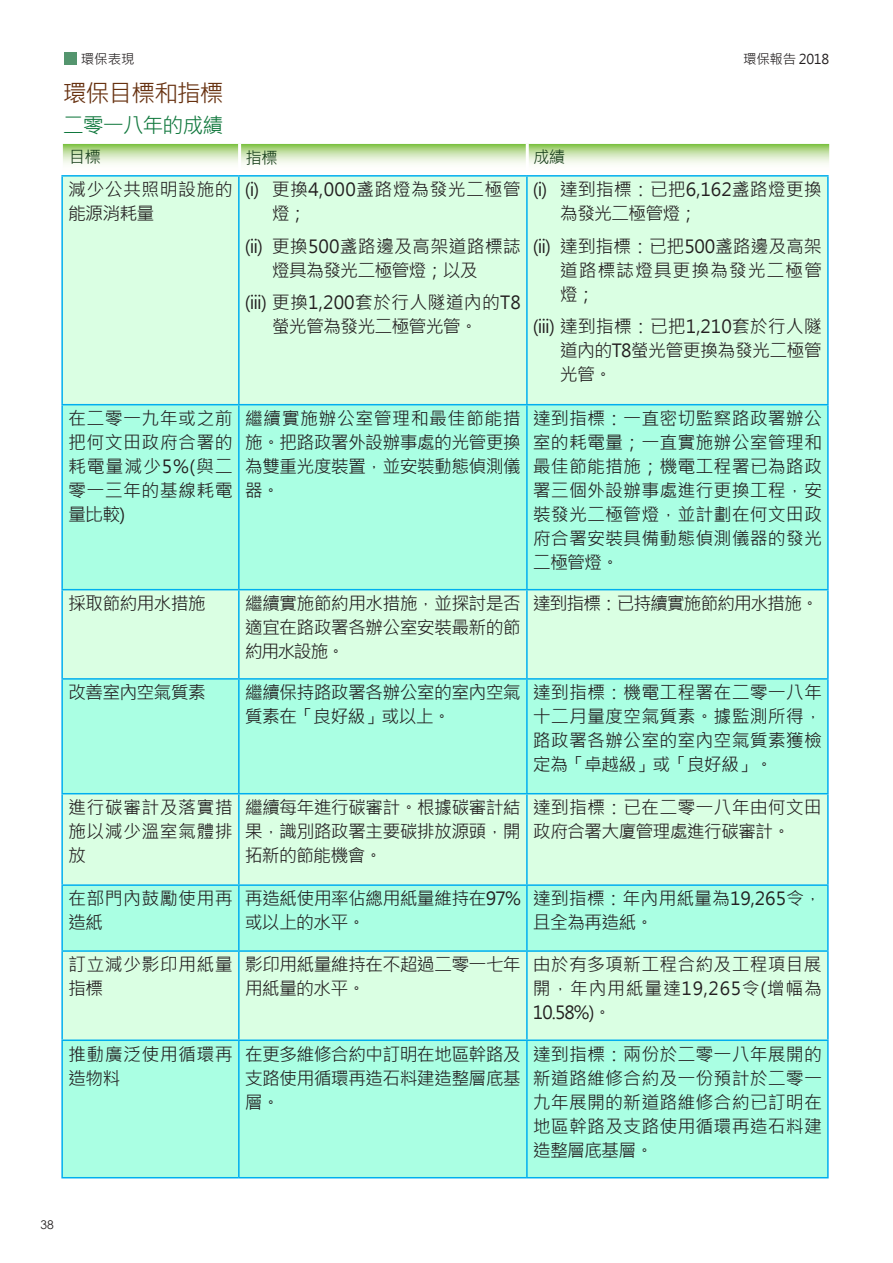
<style>
.page{position:relative;width:893px;height:1263px;background:#fff}
.page>*{position:absolute;margin:0;border:0;box-sizing:border-box;transform-origin:0 0}
.title-1-e{font:24px "Microsoft Jheng Hei";letter-spacing:-.05em;color:#673110}
.body-e{font:21px "Microsoft Jheng Hei";letter-spacing:-.05em;color:#0f773c}
.t1{font:18px/24px "Microsoft Jheng Hei";letter-spacing:-.005em;color:#231f20;text-align:justify}
.t2{font:18px/24px "Microsoft Jheng Hei";letter-spacing:-.045em;color:#231f20}
.t3{font:18px/24px "Microsoft Jheng Hei";letter-spacing:.02em;color:#231f20}
.t4{font:18px/24px "Microsoft Jheng Hei";letter-spacing:-.025em;color:#231f20}
.t5{font:18px "Microsoft Jheng Hei";letter-spacing:-.07em;color:#231f20}
.t6{font:18px "Microsoft Jheng Hei";letter-spacing:-.05em;color:#231f20}
.t7{font:16.5px "Microsoft Jheng Hei";color:#173e1a}
.t8{font:13.5px "Microsoft Jheng Hei";letter-spacing:-.025em;color:#231f20}
.t9{font:12px "Century Gothic";color:#231f20}
</style>
<div class="page">
<div style="left:64px;top:52px;width:13px;height:13px;background:#54956e"></div>
<div style="left:63px;top:177px;width:764px;height:227px;background:#daffe3"></div>
<div style="left:63px;top:405px;width:764px;height:184px;background:#aaffe3"></div>
<div style="left:63px;top:590px;width:764px;height:88px;background:#daffe3"></div>
<svg style="left:63px;top:680px;width:764px;height:497px;background:#bbfee3"></svg>
<hr style="left:61px;top:405px;width:2px;height:184px;background:#00aeef">
<hr style="left:238px;top:405px;width:2px;height:184px;background:#00aeef">
<hr style="left:526px;top:405px;width:2px;height:184px;background:#00aeef">
<hr style="left:827px;top:405px;width:2px;height:184px;background:#00aeef">
<hr style="left:61px;top:589px;width:178px;height:1px;background:#00aeef">
<hr style="left:61px;top:590px;width:2px;height:88px;background:#00aeef">
<hr style="left:239px;top:589px;width:288px;height:1px;background:#00aeef">
<hr style="left:238px;top:590px;width:2px;height:88px;background:#00aeef">
<hr style="left:527px;top:589px;width:302px;height:1px;background:#00aeef">
<hr style="left:526px;top:590px;width:2px;height:88px;background:#00aeef">
<hr style="left:827px;top:590px;width:2px;height:88px;background:#00aeef">
<hr style="left:61px;top:678px;width:178px;height:2px;background:#00aeef">
<hr style="left:61px;top:680px;width:2px;height:113px;background:#00aeef">
<hr style="left:239px;top:678px;width:288px;height:2px;background:#00aeef">
<hr style="left:238px;top:680px;width:2px;height:113px;background:#00aeef">
<hr style="left:527px;top:678px;width:302px;height:2px;background:#00aeef">
<hr style="left:526px;top:680px;width:2px;height:113px;background:#00aeef">
<hr style="left:827px;top:680px;width:2px;height:113px;background:#00aeef">
<hr style="left:61px;top:793px;width:178px;height:1px;background:#00aeef">
<hr style="left:61px;top:794px;width:2px;height:90px;background:#00aeef">
<hr style="left:239px;top:793px;width:288px;height:1px;background:#00aeef">
<hr style="left:238px;top:794px;width:2px;height:90px;background:#00aeef">
<hr style="left:527px;top:793px;width:302px;height:1px;background:#00aeef">
<hr style="left:526px;top:794px;width:2px;height:90px;background:#00aeef">
<hr style="left:827px;top:794px;width:2px;height:90px;background:#00aeef">
<hr style="left:61px;top:884px;width:178px;height:2px;background:#00aeef">
<hr style="left:61px;top:886px;width:2px;height:64px;background:#00aeef">
<hr style="left:239px;top:884px;width:288px;height:2px;background:#00aeef">
<hr style="left:238px;top:886px;width:2px;height:64px;background:#00aeef">
<hr style="left:527px;top:884px;width:302px;height:2px;background:#00aeef">
<hr style="left:526px;top:886px;width:2px;height:64px;background:#00aeef">
<hr style="left:827px;top:886px;width:2px;height:64px;background:#00aeef">
<hr style="left:61px;top:950px;width:178px;height:2px;background:#00aeef">
<hr style="left:61px;top:952px;width:2px;height:87px;background:#00aeef">
<hr style="left:239px;top:950px;width:288px;height:2px;background:#00aeef">
<hr style="left:238px;top:952px;width:2px;height:87px;background:#00aeef">
<hr style="left:527px;top:950px;width:302px;height:2px;background:#00aeef">
<hr style="left:526px;top:952px;width:2px;height:87px;background:#00aeef">
<hr style="left:827px;top:952px;width:2px;height:87px;background:#00aeef">
<hr style="left:61px;top:1039px;width:178px;height:2px;background:#00aeef">
<hr style="left:61px;top:1041px;width:2px;height:136px;background:#00aeef">
<hr style="left:239px;top:1039px;width:288px;height:2px;background:#00aeef">
<hr style="left:238px;top:1041px;width:2px;height:136px;background:#00aeef">
<hr style="left:527px;top:1039px;width:302px;height:2px;background:#00aeef">
<hr style="left:526px;top:1041px;width:2px;height:136px;background:#00aeef">
<hr style="left:827px;top:1041px;width:2px;height:136px;background:#00aeef">
<hr style="left:61px;top:1177px;width:178px;height:1px;background:#00aeef">
<hr style="left:239px;top:1177px;width:288px;height:1px;background:#00aeef">
<hr style="left:527px;top:1177px;width:302px;height:1px;background:#00aeef">
<hr style="left:61px;top:175px;width:178px;height:2px;background:#00aeef">
<hr style="left:61px;top:177px;width:2px;height:227px;background:#00aeef">
<hr style="left:239px;top:175px;width:288px;height:2px;background:#00aeef">
<hr style="left:238px;top:177px;width:2px;height:227px;background:#00aeef">
<hr style="left:527px;top:175px;width:302px;height:2px;background:#00aeef">
<hr style="left:526px;top:177px;width:2px;height:227px;background:#00aeef">
<hr style="left:827px;top:177px;width:2px;height:227px;background:#00aeef">
<hr style="left:61px;top:404px;width:178px;height:1px;background:#00aeef">
<hr style="left:239px;top:404px;width:288px;height:1px;background:#00aeef">
<hr style="left:527px;top:404px;width:302px;height:1px;background:#00aeef">
<svg style="left:63px;top:144px;width:766px;height:20px;background:#c7e2ac"></svg>
<hr style="left:238px;top:144px;width:3px;height:26px;background:#fff">
<hr style="left:526px;top:144px;width:3px;height:26px;background:#fff">
<p class="t8" style="left:81px;top:51px;width:55px">環保表現</p>
<p class="t8" style="left:743px;top:51px;width:87px">環保報告 2018</p>
<p class="title-1-e" style="left:63px;top:78px;width:162px">環保目標和指標</p>
<p class="body-e" style="left:63px;top:112px;width:162px">二零一八年的成績</p>
<p class="t7" style="left:69px;top:147px;width:34px">目標</p>
<p class="t7" style="left:246px;top:148px;width:34px">指標</p>
<p class="t7" style="left:533px;top:147px;width:34px">成績</p>
<p class="t3" style="left:68px;top:178px;width:166px">減少公共照明設施的能源消耗量</p>
<p class="t3" style="left:272px;top:178px;width:251px;text-indent:-27px">(i) 更換4,000盞路燈為發光二極管燈；</p>
<p class="t1" style="left:272px;top:234px;width:251px;text-indent:-27px">(ii) 更換500盞路邊及高架道路標誌燈具為發光二極管燈；以及</p>
<p class="t1" style="left:272px;top:291px;width:251px;text-indent:-27px">(iii) 更換1,200套於行人隧道內的T8螢光管為發光二極管光管。</p>
<p class="t1" style="left:560px;top:178px;width:263px;text-indent:-27px">(i) 達到指標：已把6,162盞路燈更換為發光二極管燈；</p>
<p class="t1" style="left:560px;top:234px;width:264px;text-indent:-27px">(ii) 達到指標：已把500盞路邊及高架道路標誌燈具更換為發光二極管燈；</p>
<p class="t1" style="left:560px;top:315px;width:264px;text-indent:-27px">(iii) 達到指標：已把1,210套於行人隧道內的T8螢光管更換為發光二極管光管。</p>
<p class="t1" style="left:68px;top:406px;width:166px">在二零一九年或之前把何文田政府合署的耗電量減少5%(與二零一三年的基線耗電量比較)</p>
<p class="t1" style="left:245px;top:406px;width:278px">繼續實施辦公室管理和最佳節能措施。把路政署外設辦事處的光管更換為雙重光度裝置，並安裝動態偵測儀器。</p>
<p class="t1" style="left:533px;top:406px;width:291px">達到指標：一直密切監察路政署辦公室的耗電量；一直實施辦公室管理和最佳節能措施；機電工程署已為路政署三個外設辦事處進行更換工程，安裝發光二極管燈，並計劃在何文田政府合署安裝具備動態偵測儀器的發光二極管燈。</p>
<p class="t6" style="left:68px;top:592px;width:139px">採取節約用水措施</p>
<p class="t1" style="left:245px;top:591px;width:278px">繼續實施節約用水措施，並探討是否適宜在路政署各辦公室安裝最新的節約用水設施。</p>
<p class="t5" style="left:533px;top:592px;width:287px">達到指標：已持續實施節約用水措施。</p>
<p class="t6" style="left:68px;top:681px;width:139px">改善室內空氣質素</p>
<p class="t2" style="left:245px;top:681px;width:278px">繼續保持路政署各辦公室的室內空氣質素在「良好級」或以上。</p>
<p class="t1" style="left:533px;top:681px;width:291px">達到指標：機電工程署在二零一八年十二月量度空氣質素。據監測所得，路政署各辦公室的室內空氣質素獲檢定為「卓越級」或「良好級」。</p>
<p class="t1" style="left:68px;top:795px;width:166px">進行碳審計及落實措施以減少溫室氣體排放</p>
<p class="t1" style="left:245px;top:795px;width:278px">繼續每年進行碳審計。根據碳審計結果，識別路政署主要碳排放源頭，開拓新的節能機會。</p>
<p class="t4" style="left:533px;top:795px;width:291px">達到指標：已在二零一八年由何文田政府合署大廈管理處進行碳審計。</p>
<p class="t3" style="left:68px;top:887px;width:166px">在部門內鼓勵使用再造紙</p>
<p class="t2" style="left:245px;top:887px;width:278px">再造紙使用率佔總用紙量維持在97%或以上的水平。</p>
<p class="t1" style="left:533px;top:887px;width:290px">達到指標：年內用紙量為19,265令，且全為再造紙。</p>
<p class="t3" style="left:68px;top:953px;width:166px">訂立減少影印用紙量指標</p>
<p class="t2" style="left:245px;top:953px;width:278px">影印用紙量維持在不超過二零一七年用紙量的水平。</p>
<p class="t1" style="left:533px;top:953px;width:291px">由於有多項新工程合約及工程項目展開，年內用紙量達19,265令(增幅為10.58%)。</p>
<p class="t3" style="left:68px;top:1042px;width:166px">推動廣泛使用循環再造物料</p>
<p class="t1" style="left:245px;top:1042px;width:278px">在更多維修合約中訂明在地區幹路及支路使用循環再造石料建造整層底基層。</p>
<p class="t1" style="left:533px;top:1042px;width:291px">達到指標：兩份於二零一八年展開的新道路維修合約及一份預計於二零一九年展開的新道路維修合約已訂明在地區幹路及支路使用循環再造石料建造整層底基層。</p>
<p class="t9" style="left:40px;top:1216px;width:15px">38</p>
</div>
